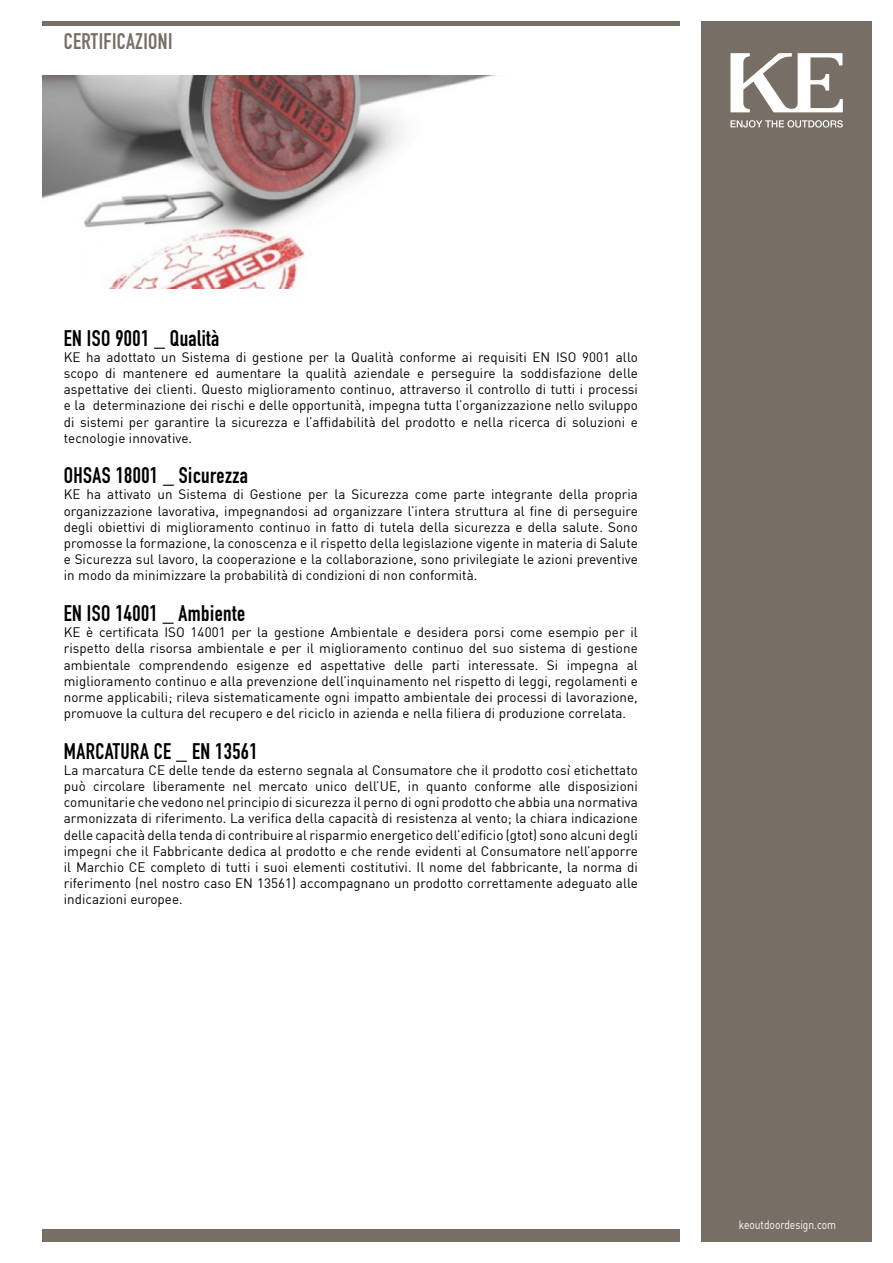
<style>
.page{position:relative;width:893px;height:1263px;background:#fff}
.page>*{position:absolute;margin:0;border:0;box-sizing:border-box;transform-origin:0 0}
.t1{font:22.2px "DIN Engschrift Std";letter-spacing:.02em;color:#000}
.t2{font:22.2px "DIN Engschrift Std";letter-spacing:.02em;color:#776f66}
.t3{font:13.5px/16.2px "DIN";letter-spacing:.005em;color:#000;text-align:justify}
.t4{font:12px "DIN";color:#fff;scale:.85 1}
</style>
<div class="page">
<div style="left:702px;top:21px;width:170px;height:1221px;background:#776f66"></div>
<svg style="left:730px;top:53px;width:113px;height:59px"></svg>
<svg style="left:730px;top:120px;width:113px;height:8px"></svg>
<div style="left:43px;top:1229px;width:637px;height:13px;background:#776f66"></div>
<div style="left:43px;top:21px;width:637px;height:5px;background:#776f66"></div>
<img style="left:43px;top:75px;width:454px;height:213px">
<h1 class="t2" style="left:64px;top:28px;width:110px">CERTIFICAZIONI</h1>
<h1 class="t1" style="left:64px;top:325px;width:157px">EN ISO 9001 _ Qualità</h1>
<p class="t3" style="left:64px;top:349px;width:576px">KE ha adottato un Sistema di gestione per la Qualità conforme ai requisiti EN ISO 9001 allo scopo di mantenere ed aumentare la qualità aziendale e perseguire la soddisfazione delle aspettative dei clienti. Questo miglioramento continuo, attraverso il controllo di tutti i processi e la determinazione dei rischi e delle opportunità, impegna tutta l’organizzazione nello sviluppo di sistemi per garantire la sicurezza e l’affidabilità del prodotto e nella ricerca di soluzioni e tecnologie innovative.</p>
<h1 class="t1" style="left:64px;top:462px;width:186px">OHSAS 18001 _ Sicurezza</h1>
<p class="t3" style="left:64px;top:486px;width:576px">KE ha attivato un Sistema di Gestione per la Sicurezza come parte integrante della propria organizzazione lavorativa, impegnandosi ad organizzare l’intera struttura al fine di perseguire degli obiettivi di miglioramento continuo in fatto di tutela della sicurezza e della salute. Sono promosse la formazione, la conoscenza e il rispetto della legislazione vigente in materia di Salute e Sicurezza sul lavoro, la cooperazione e la collaborazione, sono privilegiate le azioni preventive in modo da minimizzare la probabilità di condizioni di non conformità.</p>
<h1 class="t1" style="left:64px;top:600px;width:183px">EN ISO 14001 _ Ambiente</h1>
<p class="t3" style="left:64px;top:624px;width:576px">KE è certificata ISO 14001 per la gestione Ambientale e desidera porsi come esempio per il rispetto della risorsa ambientale e per il miglioramento continuo del suo sistema di gestione ambientale comprendendo esigenze ed aspettative delle parti interessate. Si impegna al miglioramento continuo e alla prevenzione dell’inquinamento nel rispetto di leggi, regolamenti e norme applicabili; rileva sistematicamente ogni impatto ambientale dei processi di lavorazione, promuove la cultura del recupero e del riciclo in azienda e nella filiera di produzione correlata.</p>
<h1 class="t1" style="left:64px;top:738px;width:195px">MARCATURA CE _ EN 13561</h1>
<p class="t3" style="left:64px;top:762px;width:576px">La marcatura CE delle tende da esterno segnala al Consumatore che il prodotto così etichettato può circolare liberamente nel mercato unico dell’UE, in quanto conforme alle disposizioni comunitarie che vedono nel principio di sicurezza il perno di ogni prodotto che abbia una normativa armonizzata di riferimento. La verifica della capacità di resistenza al vento; la chiara indicazione delle capacità della tenda di contribuire al risparmio energetico dell’edificio (gtot) sono alcuni degli impegni che il Fabbricante dedica al prodotto e che rende evidenti al Consumatore nell’apporre il Marchio CE completo di tutti i suoi elementi costitutivi. Il nome del fabbricante, la norma di riferimento (nel nostro caso EN 13561) accompagnano un prodotto correttamente adeguato alle indicazioni europee.</p>
<p class="t4" style="left:739px;top:1217px;width:116px">keoutdoordesign.com</p>
</div>
